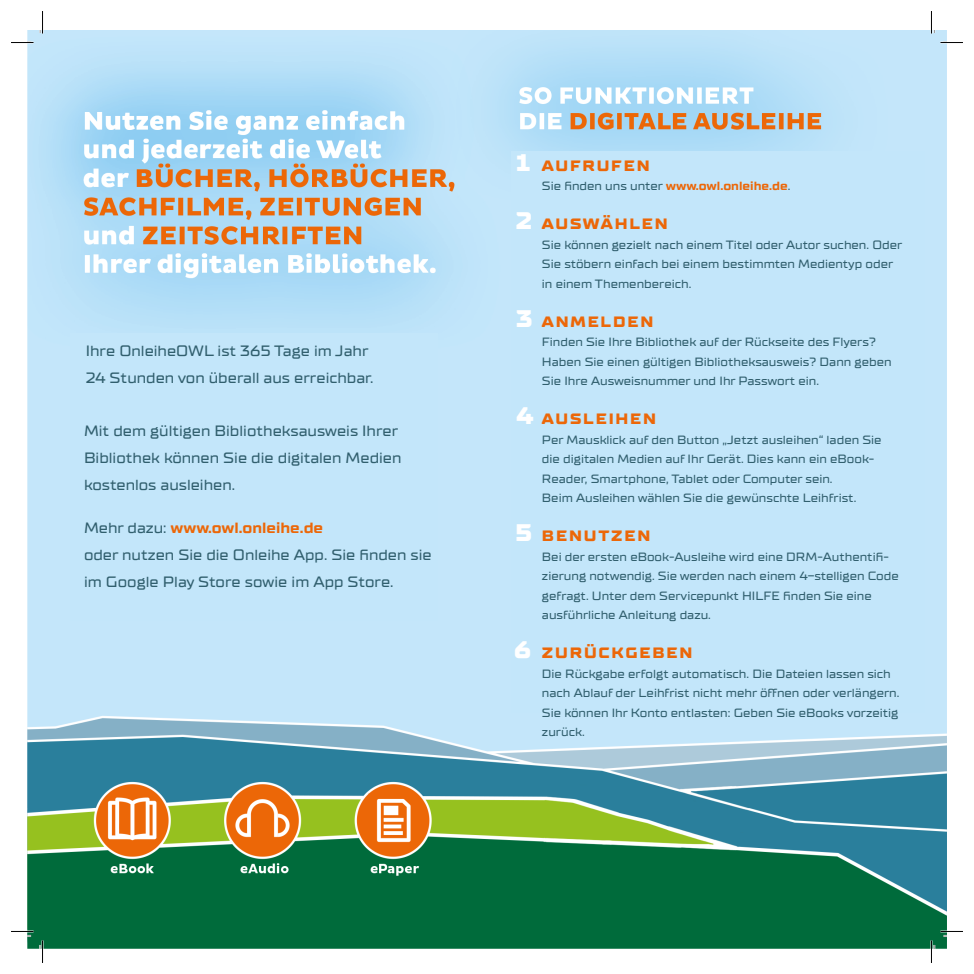
<style>
.page{position:relative;width:974px;height:974px;background:#fff}
.page>*{position:absolute;margin:0;border:0;box-sizing:border-box;transform-origin:0 0}
.t1{font:24px "TT Supermolot Neue Exp X Bold";color:#fff}
.t2{font:15px/27px "TT Supermolot Neue Exp Med";color:#315f6e}
.t3{font:15px "TT Supermolot Neue Exp X Bold";letter-spacing:.12em;color:#ec6708}
.t4{font:700 15px "TT Supermolot Neue Exp";color:#ec6708}
.t5{font:12px/19.5px "TT Supermolot Neue Exp Med";color:#315f6e}
.s1{font-family:"TT Supermolot Neue Exp Med";font-weight:400;color:#315f6e}
.s2{font-family:"TT Supermolot Neue Exp";font-weight:700;color:#ec6708}
</style>
<div class="page">
<img style="left:28px;top:30px;width:918px;height:918px">
<div style="left:70px;top:334px;width:368px;height:287px;background:#c3e6fa"></div>
<div style="left:511px;top:151px;width:414px;height:562px;background:#c3e6fa"></div>
<hr style="left:11px;top:930px;width:23px;height:2px;background:#fff">
<hr style="left:940px;top:930px;width:23px;height:2px;background:#fff">
<hr style="left:930px;top:11px;width:2px;height:23px;background:#fff">
<hr style="left:930px;top:940px;width:2px;height:23px;background:#fff">
<svg style="left:11px;top:42px;width:23px;height:1px"></svg>
<svg style="left:940px;top:42px;width:23px;height:1px"></svg>
<svg style="left:11px;top:931px;width:23px;height:1px"></svg>
<svg style="left:940px;top:931px;width:23px;height:1px"></svg>
<svg style="left:42px;top:11px;width:1px;height:23px"></svg>
<svg style="left:42px;top:940px;width:1px;height:23px"></svg>
<svg style="left:931px;top:11px;width:1px;height:23px"></svg>
<svg style="left:931px;top:940px;width:1px;height:23px"></svg>
<p class="t2" style="left:86px;top:337px;width:284px">Ihre OnleiheOWL ist 365 Tage im Jahr</p>
<p class="t2" style="left:86px;top:364px;width:289px">24 Stunden von überall aus erreichbar.</p>
<p class="t2" style="left:84px;top:417px;width:316px">Mit dem gültigen Bibliotheksausweis Ihrer</p>
<p class="t2" style="left:84px;top:444px;width:319px">Bibliothek können Sie die digitalen Medien</p>
<p class="t2" style="left:84px;top:471px;width:153px">kostenlos ausleihen.</p>
<p class="t4" style="left:84px;top:519px;width:241px"><span class="s1">Mehr dazu:</span> www.owl.onleihe.de</p>
<p class="t2" style="left:84px;top:541px;width:349px">oder nutzen Sie die Onleihe App. Sie finden sie im Google Play Store sowie im App Store.</p>
<p class="t1" style="left:516px;top:148px;width:16px">1</p>
<p class="t1" style="left:516px;top:206px;width:18px">2</p>
<p class="t1" style="left:516px;top:304px;width:18px">3</p>
<p class="t1" style="left:516px;top:401px;width:19px">4</p>
<p class="t1" style="left:515px;top:518px;width:18px">5</p>
<p class="t1" style="left:514px;top:635px;width:19px">6</p>
<p class="t3" style="left:542px;top:156px;width:109px">AUFRUFEN</p>
<p class="t5" style="left:542px;top:176px;width:250px">Sie finden uns unter <span class="s2">www.owl.onleihe.de</span>.</p>
<p class="t3" style="left:542px;top:215px;width:127px">AUSWÄHLEN</p>
<p class="t5" style="left:542px;top:235px;width:362px">Sie können gezielt nach einem Titel oder Autor suchen. Oder<br>Sie stöbern einfach bei einem bestimmten Medientyp oder in einem Themenbereich.</p>
<p class="t3" style="left:542px;top:312px;width:113px">ANMELDEN</p>
<p class="t5" style="left:542px;top:332px;width:335px">Finden Sie Ihre Bibliothek auf der Rückseite des Flyers?</p>
<p class="t5" style="left:542px;top:352px;width:351px">Haben Sie einen gültigen Bibliotheksausweis? Dann geben<br>Sie Ihre Ausweisnummer und Ihr Passwort ein.</p>
<p class="t3" style="left:542px;top:410px;width:116px">AUSLEIHEN</p>
<p class="t5" style="left:542px;top:430px;width:341px">Per Mausklick auf den Button „Jetzt ausleihen“ laden Sie die digitalen Medien auf Ihr Gerät. Dies kann ein eBook-</p>
<p class="t5" style="left:542px;top:469px;width:292px">Reader, Smartphone, Tablet oder Computer sein.</p>
<p class="t5" style="left:542px;top:488px;width:316px">Beim Ausleihen wählen Sie die gewünschte Leihfrist.</p>
<p class="t3" style="left:542px;top:527px;width:110px">BENUTZEN</p>
<p class="t5" style="left:542px;top:547px;width:358px">Bei der ersten eBook-Ausleihe wird eine DRM-Authentifi&shy;zierung notwendig. Sie werden nach einem 4-stelligen Code gefragt. Unter dem Servicepunkt HILFE finden Sie eine</p>
<p class="t5" style="left:542px;top:605px;width:170px">ausführliche Anleitung dazu.</p>
<p class="t3" style="left:542px;top:644px;width:152px">ZURÜCKGEBEN</p>
<p class="t5" style="left:542px;top:664px;width:359px">Die Rückgabe erfolgt automatisch. Die Dateien lassen sich nach Ablauf der Leihfrist nicht mehr öffnen oder verlängern.</p>
<p class="t5" style="left:542px;top:703px;width:358px">Sie können Ihr Konto entlasten: Geben Sie eBooks vorzeitig zurück.</p>
</div>
